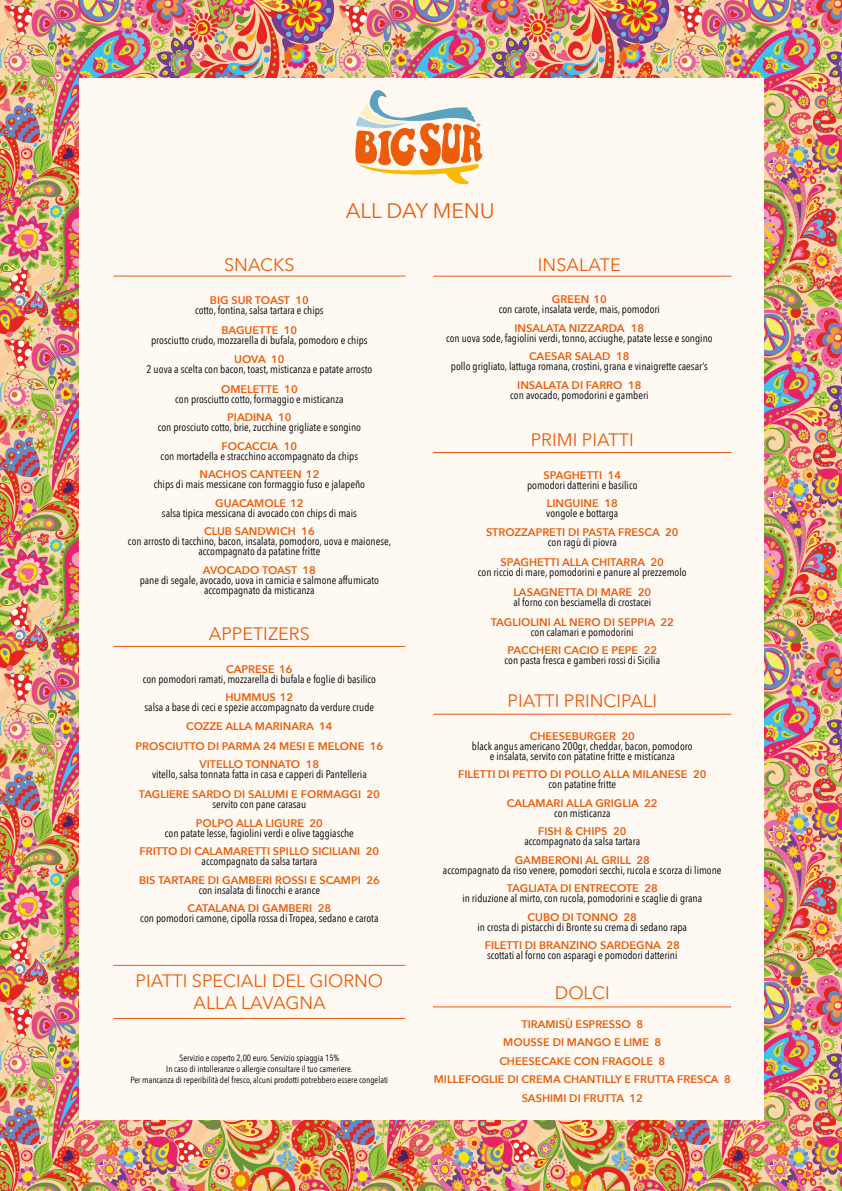
<style>
.page{position:relative;width:842px;height:1191px;background:#fff}
.page>*{position:absolute;margin:0;border:0;box-sizing:border-box;transform-origin:0 0}
.t1{font:21px "Avenir Next";color:#eb5d0b}
.t2{font:18px/21.6px "Avenir Next";color:#eb5d0b;text-align:center}
.t3{font:11px/10px "Avenir Next Condensed";color:#000;text-align:center}
.t4{font:600 11px/18.5px "Avenir Next";color:#eb5d0b;text-align:center}
.t5{font:9px/11px "Avenir Next Condensed";color:#000;text-align:center}
</style>
<div class="page">
<img style="left:0;top:0;width:842px;height:1191px">
<div style="left:79px;top:78px;width:684px;height:1041px;background:#fff9f4"></div>
<hr style="left:113px;top:646px;width:292px;height:1px;background:#eb5d0b">
<svg style="left:355px;top:90px;width:128px;height:95px"></svg>
<hr style="left:113px;top:1018px;width:292px;height:1px;background:#eb5d0b">
<hr style="left:113px;top:965px;width:292px;height:1px;background:#eb5d0b">
<hr style="left:433px;top:714px;width:298px;height:1px;background:#eb5d0b">
<hr style="left:113px;top:276px;width:292px;height:1px;background:#eb5d0b">
<hr style="left:433px;top:276px;width:298px;height:1px;background:#eb5d0b">
<hr style="left:433px;top:452px;width:298px;height:1px;background:#eb5d0b">
<hr style="left:433px;top:1006px;width:298px;height:1px;background:#eb5d0b">
<h1 class="t1" style="left:346px;top:193px;width:151px">ALL DAY MENU</h1>
<h2 class="t2" style="left:224px;top:253px;width:72px">SNACKS</h2>
<p class="t4" style="left:210px;top:290px;width:100px">BIG SUR TOAST 10</p>
<p class="t3" style="left:195px;top:304px;width:130px">cotto, fontina, salsa tartara e chips</p>
<p class="t4" style="left:221px;top:320px;width:77px">BAGUETTE 10</p>
<p class="t3" style="left:151px;top:334px;width:218px">prosciutto crudo, mozzarella di bufala, pomodoro e chips</p>
<p class="t4" style="left:234px;top:350px;width:52px">UOVA 10</p>
<p class="t3" style="left:146px;top:364px;width:227px">2 uova a scelta con bacon, toast, misticanza e patate arrosto</p>
<p class="t4" style="left:221px;top:379px;width:78px">OMELETTE 10</p>
<p class="t3" style="left:175px;top:393px;width:170px">con prosciutto cotto, formaggio e misticanza</p>
<p class="t4" style="left:227px;top:408px;width:66px">PIADINA 10</p>
<p class="t3" style="left:158px;top:422px;width:205px">con prosciuto cotto, brie, zucchine grigliate e songino</p>
<p class="t4" style="left:222px;top:436px;width:77px">FOCACCIA 10</p>
<p class="t3" style="left:161px;top:450px;width:199px">con mortadella e stracchino accompagnato da chips</p>
<p class="t4" style="left:199px;top:465px;width:121px">NACHOS CANTEEN 12</p>
<p class="t3" style="left:154px;top:479px;width:213px">chips di mais messicane con formaggio fuso e jalapeño</p>
<p class="t4" style="left:215px;top:493px;width:90px">GUACAMOLE 12</p>
<p class="t3" style="left:162px;top:507px;width:196px">salsa tipica messicana di avocado con chips di mais</p>
<p class="t4" style="left:204px;top:522px;width:112px">CLUB SANDWICH 16</p>
<p class="t3" style="left:128px;top:536px;width:265px">con arrosto di tacchino, bacon, insalata, pomodoro, uova e maionese, accompagnato da patatine fritte</p>
<p class="t4" style="left:203px;top:560px;width:115px">AVOCADO TOAST 18</p>
<p class="t3" style="left:140px;top:574px;width:241px">pane di segale, avocado, uova in camicia e salmone affumicato accompagnato da misticanza</p>
<h2 class="t2" style="left:209px;top:622px;width:102px">APPETIZERS</h2>
<p class="t4" style="left:226px;top:659px;width:68px">CAPRESE 16</p>
<p class="t3" style="left:143px;top:673px;width:235px">con pomodori ramati, mozzarella di bufala e foglie di basilico</p>
<p class="t4" style="left:225px;top:688px;width:69px">HUMMUS 12</p>
<p class="t3" style="left:145px;top:702px;width:231px">salsa a base di ceci e spezie accompagnato da verdure crude</p>
<p class="t4" style="left:135px;top:715px;width:249px;line-height:20px">COZZE ALLA MARINARA 14<br>PROSCIUTTO DI PARMA 24 MESI E MELONE 16</p>
<p class="t4" style="left:200px;top:755px;width:121px">VITELLO TONNATO 18</p>
<p class="t3" style="left:152px;top:769px;width:216px">vitello, salsa tonnata fatta in casa e capperi di Pantelleria</p>
<p class="t4" style="left:139px;top:785px;width:243px">TAGLIERE SARDO DI SALUMI E FORMAGGI 20</p>
<p class="t3" style="left:213px;top:799px;width:95px">servito con pane carasau</p>
<p class="t4" style="left:196px;top:813px;width:129px">POLPO ALLA LIGURE 20</p>
<p class="t3" style="left:165px;top:827px;width:191px">con patate lesse, fagiolini verdi e olive taggiasche</p>
<p class="t4" style="left:139px;top:842px;width:241px">FRITTO DI CALAMARETTI SPILLO SICILIANI 20</p>
<p class="t3" style="left:202px;top:856px;width:117px">accompagnato da salsa tartara</p>
<p class="t4" style="left:139px;top:870px;width:242px">BIS TARTARE DI GAMBERI ROSSI E SCAMPI 26</p>
<p class="t3" style="left:199px;top:884px;width:123px">con insalata di finocchi e arance</p>
<p class="t4" style="left:188px;top:899px;width:145px">CATALANA DI GAMBERI 28</p>
<p class="t3" style="left:140px;top:913px;width:240px">con pomodori camone, cipolla rossa di Tropea, sedano e carota</p>
<h2 class="t2" style="left:136px;top:969px;width:249px">PIATTI SPECIALI DEL GIORNO<br>ALLA LAVAGNA</h2>
<p class="t5" style="left:131px;top:1052px;width:259px">Servizio e coperto 2,00 euro. Servizio spiaggia 15%<br>In caso di intolleranze o allergie consultare il tuo cameriere.<br>Per mancanza di reperibilità del fresco, alcuni prodotti potrebbero essere congelati</p>
<h2 class="t2" style="left:538px;top:253px;width:84px">INSALATE</h2>
<p class="t4" style="left:552px;top:290px;width:56px">GREEN 10</p>
<p class="t3" style="left:499px;top:304px;width:163px">con carote, insalata verde, mais, pomodori</p>
<p class="t4" style="left:514px;top:318px;width:131px">INSALATA NIZZARDA 18</p>
<p class="t3" style="left:446px;top:332px;width:268px">con uova sode, fagiolini verdi, tonno, acciughe, patate lesse e songino</p>
<p class="t4" style="left:529px;top:347px;width:102px">CAESAR SALAD 18</p>
<p class="t3" style="left:451px;top:361px;width:258px">pollo grigliato, lattuga romana, crostini, grana e vinaigrette caesar’s</p>
<p class="t4" style="left:517px;top:375px;width:126px">INSALATA DI FARRO 18</p>
<p class="t3" style="left:510px;top:389px;width:140px">con avocado, pomodorini e gamberi</p>
<h2 class="t2" style="left:531px;top:428px;width:104px">PRIMI PIATTI</h2>
<p class="t4" style="left:543px;top:465px;width:79px">SPAGHETTI 14</p>
<p class="t3" style="left:527px;top:479px;width:112px">pomodori datterini e basilico</p>
<p class="t4" style="left:547px;top:494px;width:72px">LINGUINE 18</p>
<p class="t3" style="left:546px;top:508px;width:74px">vongole e bottarga</p>
<p class="t4" style="left:486px;top:522px;width:194px">STROZZAPRETI DI PASTA FRESCA 20</p>
<p class="t3" style="left:548px;top:536px;width:70px">con ragù di piovra</p>
<p class="t4" style="left:501px;top:552px;width:165px">SPAGHETTI ALLA CHITARRA 20</p>
<p class="t3" style="left:478px;top:566px;width:210px">con riccio di mare, pomodorini e panure al prezzemolo</p>
<p class="t4" style="left:513px;top:582px;width:139px">LASAGNETTA DI MARE 20</p>
<p class="t3" style="left:513px;top:596px;width:139px">al forno con besciamella di crostacei</p>
<p class="t4" style="left:491px;top:612px;width:185px">TAGLIOLINI AL NERO DI SEPPIA 22</p>
<p class="t3" style="left:531px;top:626px;width:104px">con calamari e pomodorini</p>
<p class="t4" style="left:507px;top:641px;width:151px">PACCHERI CACIO E PEPE 22</p>
<p class="t3" style="left:504px;top:655px;width:157px">con pasta fresca e gamberi rossi di Sicilia</p>
<h2 class="t2" style="left:508px;top:689px;width:151px">PIATTI PRINCIPALI</h2>
<p class="t4" style="left:530px;top:726px;width:107px">CHEESEBURGER 20</p>
<p class="t3" style="left:472px;top:740px;width:222px">black angus americano 200gr, cheddar, bacon, pomodoro e insalata, servito con patatine fritte e misticanza</p>
<p class="t4" style="left:458px;top:765px;width:250px">FILETTI DI PETTO DI POLLO ALLA MILANESE 20</p>
<p class="t3" style="left:548px;top:779px;width:69px">con patatine fritte</p>
<p class="t4" style="left:507px;top:793px;width:152px">CALAMARI ALLA GRIGLIA 22</p>
<p class="t3" style="left:554px;top:807px;width:58px">con misticanza</p>
<p class="t4" style="left:538px;top:822px;width:90px">FISH &amp; CHIPS 20</p>
<p class="t3" style="left:524px;top:836px;width:117px">accompagnato da salsa tartara</p>
<p class="t4" style="left:515px;top:850px;width:137px">GAMBERONI AL GRILL 28</p>
<p class="t3" style="left:443px;top:864px;width:280px">accompagnato da riso venere, pomodori secchi, rucola e scorza di limone</p>
<p class="t4" style="left:507px;top:879px;width:153px">TAGLIATA DI ENTRECOTE 28</p>
<p class="t3" style="left:462px;top:893px;width:241px">in riduzione al mirto, con rucola, pomodorini e scaglie di grana</p>
<p class="t4" style="left:528px;top:907px;width:111px">CUBO DI TONNO 28</p>
<p class="t3" style="left:477px;top:921px;width:211px">in crosta di pistacchi di Bronte su crema di sedano rapa</p>
<p class="t4" style="left:485px;top:936px;width:196px">FILETTI DI BRANZINO SARDEGNA 28</p>
<p class="t3" style="left:487px;top:950px;width:192px">scottati al forno con asparagi e pomodori datterini</p>
<h2 class="t2" style="left:555px;top:981px;width:57px">DOLCI</h2>
<p class="t4" style="left:434px;top:1014px;width:298px">TIRAMISÙ ESPRESSO 8<br>MOUSSE DI MANGO E LIME 8<br>CHEESECAKE CON FRAGOLE 8<br>MILLEFOGLIE DI CREMA CHANTILLY E FRUTTA FRESCA 8<br>SASHIMI DI FRUTTA 12</p>
</div>
